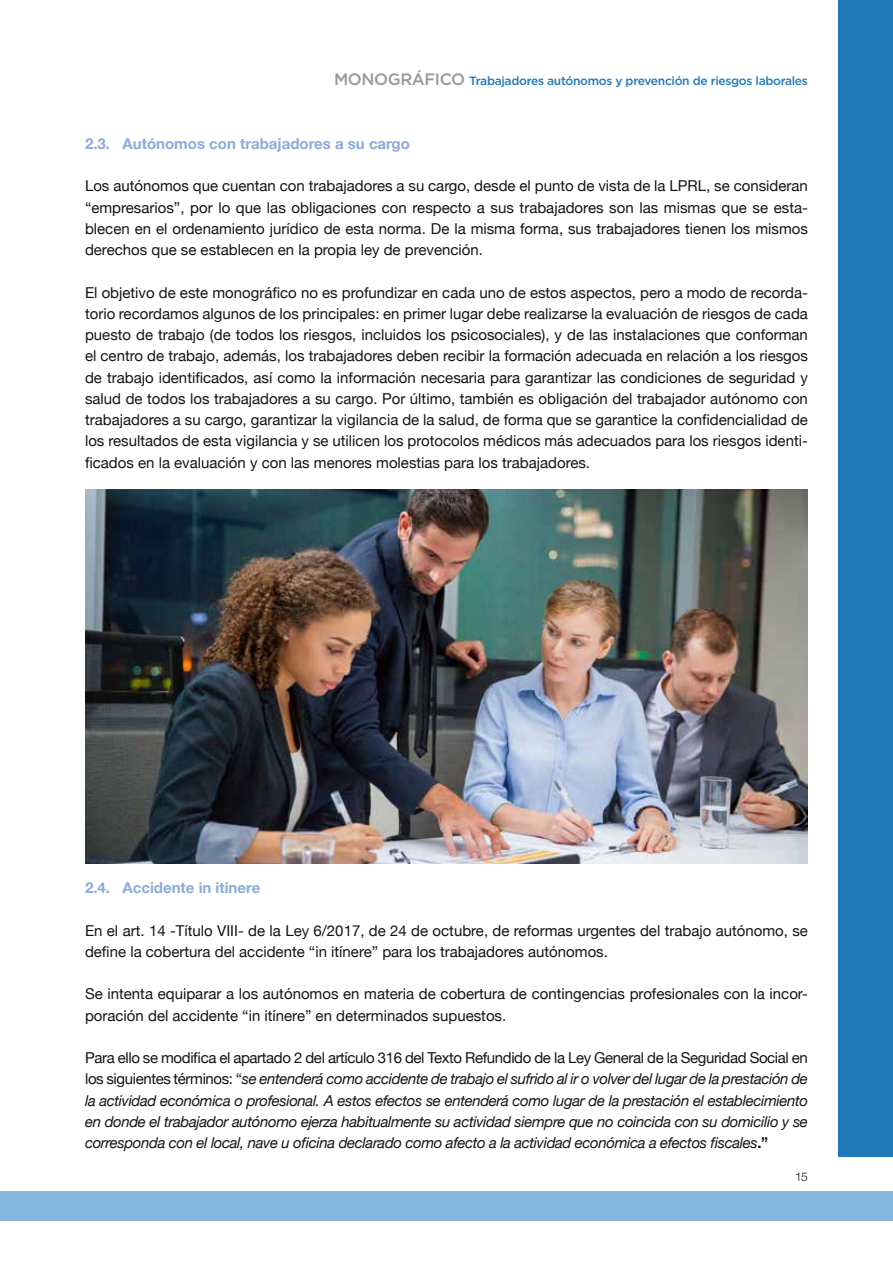
<style>
.page{position:relative;width:893px;height:1263px;background:#fff}
.page>*{position:absolute;margin:0;border:0;box-sizing:border-box;transform-origin:0 0}
.t1{font:15px/21.3px "Helvetica Neue";color:#131413;text-align:justify}
.t2{font:italic 15px/21.3px "Helvetica Neue";letter-spacing:-.025em;color:#131413;text-align:justify}
.t3{font:700 15px "Helvetica Neue";color:#8babdb}
.t4{font:500 12px "Gotham";letter-spacing:-.025em;color:#2178ba}
.t5{font:300 12px "Helvetica Neue";color:#131413}
.s1{font-size:16.5px;color:#999}
.s2{font-style:normal}
.s3{font-weight:700;font-style:normal}
</style>
<div class="page">
<div style="left:0;top:1191px;width:893px;height:29px;background:#87b7e0"></div>
<div style="left:838px;top:0;width:55px;height:1157px;background:#2178ba"></div>
<img style="left:85px;top:489px;width:723px;height:374px">
<p class="t4" style="left:334px;top:73px;width:475px"><span class="s1">MONOGRÁFICO</span> Trabajadores autónomos y prevención de riesgos laborales</p>
<p class="t3" style="left:85px;top:132px;width:326px">2.3. Autónomos con trabajadores a su cargo</p>
<p class="t1" style="left:85px;top:176px;width:724px">Los autónomos que cuentan con trabajadores a su cargo, desde el punto de vista de la LPRL, se consideran “empresarios”, por lo que las obligaciones con respecto a sus trabajadores son las mismas que se esta&shy;blecen en el ordenamiento jurídico de esta norma. De la misma forma, sus trabajadores tienen los mismos derechos que se establecen en la propia ley de prevención.</p>
<p class="t1" style="left:85px;top:283px;width:724px">El objetivo de este monográfico no es profundizar en cada uno de estos aspectos, pero a modo de recorda&shy;torio recordamos algunos de los principales: en primer lugar debe realizarse la evaluación de riesgos de cada puesto de trabajo (de todos los riesgos, incluidos los psicosociales), y de las instalaciones que conforman el centro de trabajo, además, los trabajadores deben recibir la formación adecuada en relación a los riesgos de trabajo identificados, así como la información necesaria para garantizar las condiciones de seguridad y salud de todos los trabajadores a su cargo. Por último, también es obligación del trabajador autónomo con trabajadores a su cargo, garantizar la vigilancia de la salud, de forma que se garantice la confidencialidad de los resultados de esta vigilancia y se utilicen los protocolos médicos más adecuados para los riesgos identi&shy;ficados en la evaluación y con las menores molestias para los trabajadores.</p>
<p class="t3" style="left:85px;top:876px;width:177px">2.4. Accidente in itinere</p>
<p class="t1" style="left:85px;top:920px;width:724px">En el art. 14 -Título VIII- de la Ley 6/2017, de 24 de octubre, de reformas urgentes del trabajo autónomo, se define la cobertura del accidente “in itínere” para los trabajadores autónomos.</p>
<p class="t1" style="left:85px;top:984px;width:724px">Se intenta equiparar a los autónomos en materia de cobertura de contingencias profesionales con la incor&shy;poración del accidente “in itínere” en determinados supuestos.</p>
<p class="t2" style="left:85px;top:1048px;width:724px"><span class="s2">Para ello se modifica el apartado 2 del artículo 316 del Texto Refundido de la Ley General de la Seguridad Social en los siguientes términos: “</span>se entenderá como accidente de trabajo el sufrido al ir o volver del lugar de la prestación de la actividad económica o profesional. A estos efectos se entenderá como lugar de la prestación el establecimiento en donde el trabajador autónomo ejerza habitualmente su actividad siempre que no coincida con su domicilio y se corresponda con el local, nave u oficina declarado como afecto a la actividad económica a efectos fiscales<span class="s3">.”</span></p>
<p class="t5" style="left:795px;top:1167px;width:14px">15</p>
</div>
